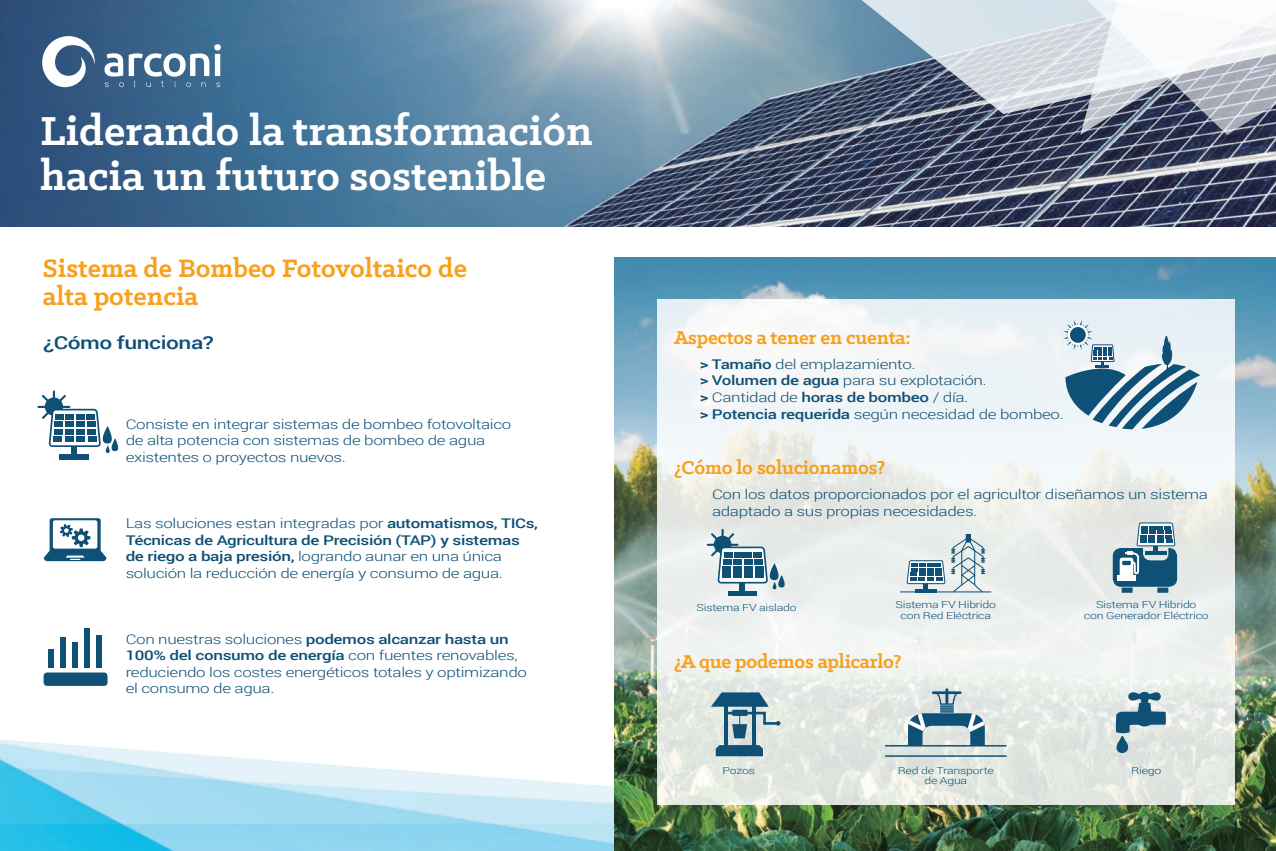
<style>
.page{position:relative;width:1276px;height:851px;background:#fff}
.page>*{position:absolute;margin:0;border:0;box-sizing:border-box;transform-origin:0 0}
.t1{font:700 45.75px/45px "Klinic Slab";color:#fff}
.t2{font:700 28.5px "Klinic Slab";color:#f89f1c}
.t3{font:700 21px "Klinic Slab";letter-spacing:-.01em;color:#f89f1c}
.t4{font:500 17.85px "Roboto";letter-spacing:-.02em;color:#0e5076;scale:1.27 1}
.t5{font:300 13.35px/16.5px "Roboto";letter-spacing:-.02em;color:#0e5076;scale:1.27 1}
.t6{font:300 9.75px "Roboto";letter-spacing:-.02em;color:#0e5076;scale:1.27 1}
.s1{font-weight:500}
.s2{font-weight:700}
</style>
<div class="page">
<img style="left:0;top:0;width:1276px;height:226px">
<img style="left:0;top:740px;width:614px;height:110px">
<img style="left:614px;top:258px;width:662px;height:592px">
<svg style="left:657px;top:298px;width:577px;height:506px;fill:#ecf1ef"></svg>
<svg style="left:819px;top:0;width:93px;height:114px;background:#6a869d"></svg>
<svg style="left:912px;top:0;width:364px;height:135px"></svg>
<svg style="left:42px;top:36px;width:53px;height:51px"></svg>
<svg style="left:104px;top:44px;width:117px;height:43px"></svg>
<hr style="left:39px;top:406px;width:30px;height:2px;background:#0e5076">
<svg style="left:40px;top:390px;width:79px;height:70px"></svg>
<hr style="left:707px;top:543px;width:30px;height:2px;background:#0e5076">
<svg style="left:709px;top:515px;width:79px;height:99px"></svg>
<svg style="left:44px;top:518px;width:62px;height:43px"></svg>
<svg style="left:48px;top:649px;width:6px;height:19px"></svg>
<svg style="left:60px;top:637px;width:6px;height:31px"></svg>
<svg style="left:72px;top:642px;width:6px;height:26px"></svg>
<svg style="left:84px;top:628px;width:6px;height:40px"></svg>
<svg style="left:96px;top:635px;width:6px;height:33px"></svg>
<div style="left:44px;top:672px;width:64px;height:13px;background:#0e5076;border-radius:3px"></div>
<svg style="left:716px;top:745px;width:47px;height:11px"></svg>
<hr style="left:724px;top:704px;width:4px;height:41px;background:#0e5076">
<hr style="left:752px;top:704px;width:4px;height:41px;background:#0e5076">
<svg style="left:711px;top:692px;width:69px;height:46px;background:#8caab5"></svg>
<div style="left:732px;top:709px;width:16px;height:6px;background:#0e5076;border-radius:2px"></div>
<hr style="left:885px;top:745px;width:121px;height:1px;background:#0e5076">
<hr style="left:885px;top:755px;width:121px;height:1px;background:#0e5076">
<svg style="left:908px;top:691px;width:76px;height:54px;background:#9cb5c0"></svg>
<hr style="left:933px;top:691px;width:27px;height:3px;background:#0e5076">
<hr style="left:945px;top:689px;width:3px;height:14px;background:#0e5076">
<svg style="left:1114px;top:691px;width:52px;height:62px;background:#90acb8"></svg>
<svg style="left:1063px;top:320px;width:137px;height:109px"></svg>
<svg style="left:1121px;top:587px;width:11px;height:5px"></svg>
<svg style="left:1157px;top:587px;width:11px;height:5px"></svg>
<svg style="left:1112px;top:522px;width:65px;height:64px;background:#6e95a9"></svg>
<hr style="left:900px;top:591px;width:91px;height:1px;background:#0e5076">
<svg style="left:951px;top:533px;width:34px;height:60px;background:#baccd2"></svg>
<svg style="left:906px;top:559px;width:39px;height:38px"></svg>
<p class="t1" style="left:40px;top:107px;width:554px">Liderando la transformación hacia un futuro sostenible</p>
<p class="t2" style="left:43px;top:249px;width:425px">Sistema de Bombeo Fotovoltaico de</p>
<p class="t2" style="left:43px;top:277px;width:157px">alta potencia</p>
<p class="t4" style="left:43px;top:329px;width:136px">¿Cómo funciona?</p>
<p class="t5" style="left:126px;top:415px;width:305px">Consiste en integrar sistemas de bombeo fotovoltaico de alta potencia con sistemas de bombeo de agua existentes o proyectos nuevos.</p>
<p class="t5" style="left:126px;top:514px;width:326px">Las soluciones estan integradas por <span class="s1">automatismos, TICs, Técnicas de Agricultura de Precisión (TAP) y sistemas de riego a baja presión,</span> logrando aunar en una única solución la reducción de energía y consumo de agua.</p>
<p class="t5" style="left:126px;top:630px;width:317px">Con nuestras soluciones <span class="s1">podemos alcanzar hasta un 100% del consumo de energía</span> con fuentes renovables, reduciendo los costes energéticos totales y optimizando el consumo de agua.</p>
<p class="t3" style="left:674px;top:323px;width:238px">Aspectos a tener en cuenta:</p>
<p class="t5" style="left:699px;top:355px;width:171px"><span class="s2">&gt;</span> <span class="s1">Tamaño</span> del emplazamiento.</p>
<p class="t5" style="left:699px;top:372px;width:227px"><span class="s2">&gt;</span> <span class="s1">Volumen de agua</span> para su explotación.</p>
<p class="t5" style="left:699px;top:388px;width:213px"><span class="s2">&gt;</span> Cantidad de <span class="s1">horas de bombeo</span> / día.</p>
<p class="t5" style="left:699px;top:405px;width:288px"><span class="s2">&gt;</span> <span class="s1">Potencia requerida</span> según necesidad de bombeo.</p>
<p class="t3" style="left:674px;top:453px;width:213px">¿Cómo lo solucionamos?</p>
<p class="t5" style="left:712px;top:485px;width:392px">Con los datos proporcionados por el agricultor diseñamos un sistema adaptado a sus propias necesidades.</p>
<p class="t6" style="left:696px;top:600px;width:80px">Sistema FV aislado</p>
<p class="t6" style="left:895px;top:598px;width:81px">Sistema FV Hibrido</p>
<p class="t6" style="left:900px;top:608px;width:73px">con Red Eléctrica</p>
<p class="t3" style="left:674px;top:647px;width:229px">¿A que podemos aplicarlo?</p>
<p class="t6" style="left:722px;top:763px;width:27px">Pozos</p>
<p class="t6" style="left:897px;top:763px;width:77px">Red de Transporte</p>
<p class="t6" style="left:924px;top:774px;width:35px">de Agua</p>
<p class="t6" style="left:1096px;top:598px;width:81px">Sistema FV Hibrido</p>
<p class="t6" style="left:1084px;top:608px;width:100px">con Generador Eléctrico</p>
<p class="t6" style="left:1131px;top:763px;width:25px">Riego</p>
</div>
